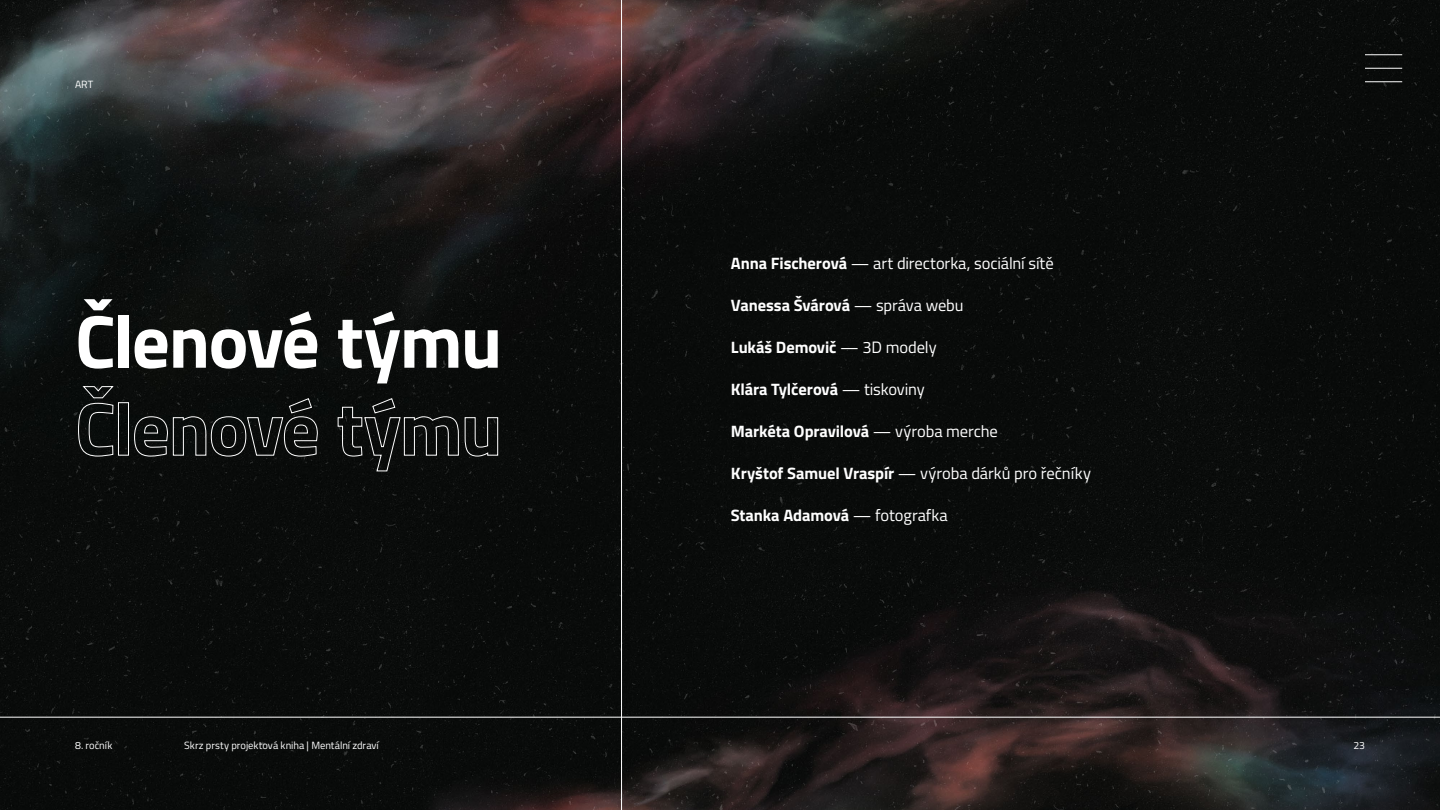
<style>
.page{position:relative;width:1440px;height:810px;background:#fff}
.page>*{position:absolute;margin:0;border:0;box-sizing:border-box;transform-origin:0 0}
.t1{font:700 75px/87.4px "Cairo";letter-spacing:-.025em;color:#fff}
.t2{font:700 16.5px "Cairo";letter-spacing:-.005em;color:#fff}
.t3{font:16.5px "Cairo";color:#fff}
.t4{font:10.5px "Cairo";letter-spacing:-.005em;color:#fff}
.s1{font-weight:700}
.s2{font-weight:400}
</style>
<div class="page">
<img style="left:0;top:0;width:1440px;height:810px">
<hr style="left:621px;top:0;width:1px;height:810px;background:#fff">
<hr style="left:0;top:717px;width:1440px;height:1px;background:#fff">
<hr style="left:1365px;top:54px;width:37px;height:1px;background:#fff">
<hr style="left:1365px;top:68px;width:37px;height:1px;background:#fff">
<hr style="left:1365px;top:81px;width:37px;height:1px;background:#fff">
<p class="t4" style="left:75px;top:77px;width:20px">ART</p>
<h1 class="t1" style="left:75px;top:297px;width:429px">Členové týmu<br>Členové týmu</h1>
<p class="t3" style="left:731px;top:252px;width:324px"><span class="s1">Anna Fischerová</span> — art directorka, sociální sítě</p>
<p class="t2" style="left:731px;top:292px;width:234px">Vanessa Švárová <span class="s2">— správa webu</span></p>
<p class="t2" style="left:731px;top:334px;width:207px">Lukáš Demovič <span class="s2">— 3D modely</span></p>
<p class="t2" style="left:731px;top:376px;width:195px">Klára Tylčerová <span class="s2">— tiskoviny</span></p>
<p class="t2" style="left:731px;top:418px;width:269px">Markéta Opravilová <span class="s2">— výroba merche</span></p>
<p class="t3" style="left:731px;top:461px;width:362px"><span class="s1">Kryštof Samuel Vraspír</span> — výroba dárků pro řečníky</p>
<p class="t2" style="left:731px;top:502px;width:218px">Stanka Adamová <span class="s2">— fotografka</span></p>
<p class="t4" style="left:75px;top:738px;width:39px">8. ročník</p>
<p class="t4" style="left:184px;top:738px;width:196px">Skrz prsty projektová kniha | Mentální zdraví</p>
<p class="t4" style="left:1353px;top:738px;width:13px">23</p>
</div>
